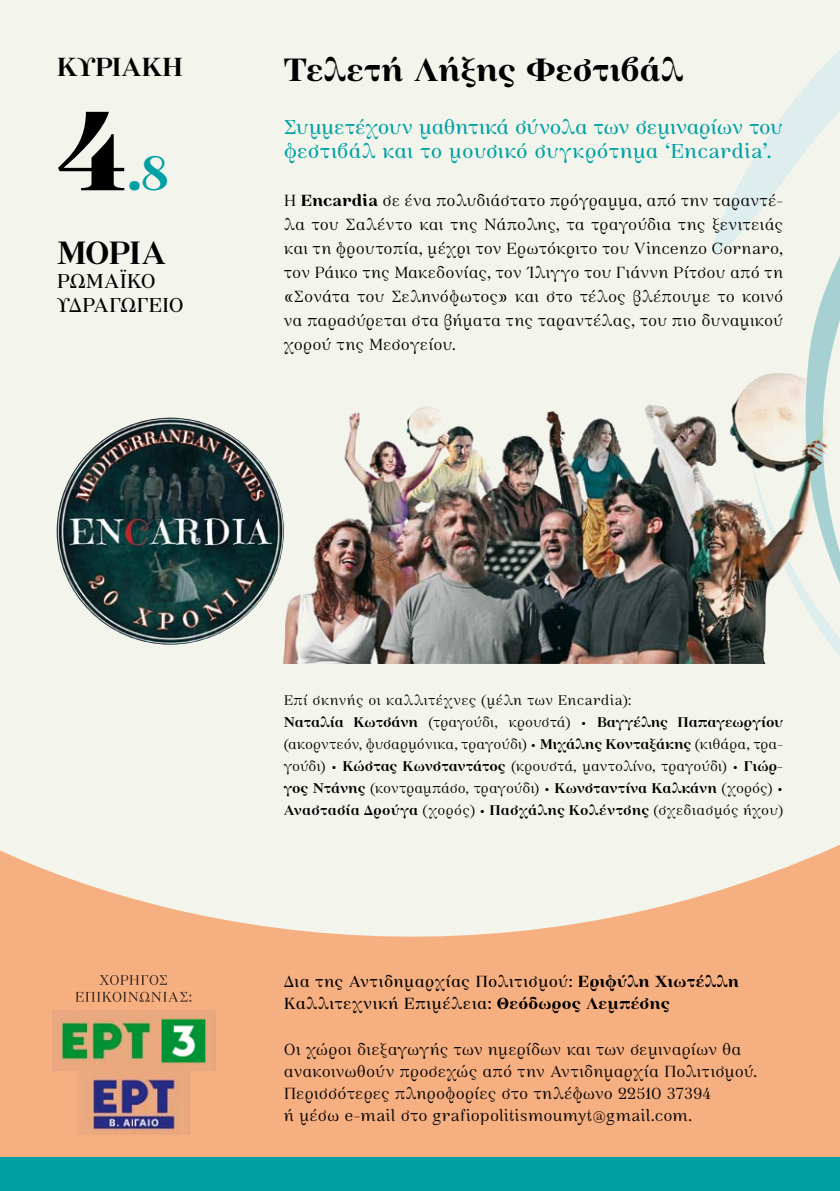
<style>
.page{position:relative;width:840px;height:1191px;background:#fff}
.page>*{position:absolute;margin:0;border:0;box-sizing:border-box;transform-origin:0 0}
.t1{font:800 112px "GFS Georgiou";color:#000}
.t2{font:800 48px "GFS Georgiou";color:#00a1a5}
.t3{font:700 32px "GFS Georgiou";letter-spacing:-.005em;color:#000}
.t4{font:600 32px "GFS Georgiou";color:#000}
.t5{font:600 26px "GFS Georgiou";color:#000}
.t6{font:20px/24px "GFS Georgiou";letter-spacing:-.005em;color:#00a1a5}
.t7{font:20px/24px "GFS Georgiou";letter-spacing:.015em;color:#000}
.t8{font:300 16px/24px "GFS Georgiou";color:#000;text-align:justify}
.t9{font:16px/22px "GFS Georgiou";letter-spacing:.02em;color:#000}
.t10{font:300 14px/22px "GFS Georgiou";letter-spacing:.005em;color:#000}
.s1{font-weight:700}
.s2{font-weight:600}
</style>
<div class="page">
<div style="left:0;top:0;width:839px;height:1191px;background:#f3f4eb"></div>
<svg style="left:0;top:845px;width:839px;height:312px;fill:#f6af81"></svg>
<div style="left:0;top:1157px;width:839px;height:34px;background:#00a1a5"></div>
<svg style="left:99px;top:975px;width:68px;height:10px"></svg>
<svg style="left:75px;top:991px;width:116px;height:10px"></svg>
<svg style="left:648px;top:96px;width:150px;height:568px"></svg>
<svg style="left:798px;top:51px;width:41px;height:312px"></svg>
<img style="left:78px;top:1071px;width:111px;height:63px">
<img style="left:53px;top:1010px;width:162px;height:60px">
<img style="left:259px;top:363px;width:580px;height:300px">
<img style="left:57px;top:418px;width:226px;height:226px;border-radius:113px">
<h3 class="t5" style="left:57px;top:47px;width:128px">κυριακη</h3>
<h1 class="t1" style="left:57px;top:65px;width:71px">4</h1>
<h2 class="t2" style="left:127px;top:136px;width:43px">.8</h2>
<h3 class="t4" style="left:57px;top:228px;width:111px">Μόρια</h3>
<p class="t7" style="left:57px;top:267px;width:17px">Ρωμ</p>
<p class="t7" style="left:57px;top:267px;width:85px;text-indent:47px">αϊκό<br>Υδραγωγεί</p>
<p class="t7" style="left:169px;top:291px;width:16px">ο</p>
<h3 class="t3" style="left:283px;top:45px;width:401px">Τελετή Λήξης Φεστιβάλ</h3>
<p class="t6" style="left:283px;top:114px;width:500px">Συμμετέχουν μαθητικά σύνολα των σεμιναρίων του φεστιβάλ και το μουσικό συγκρότημα ‘Encardia’.</p>
<p class="t8" style="left:283px;top:187px;width:500px">H <span class="s1">Encardia</span> σε ένα πολυδιάστατο πρόγραμμα, από την ταραντέ&shy;λα του Σαλέντο και της Νάπολης, τα τραγούδια της ξενιτειάς και τη φρουτοπία, μέχρι τον Ερωτόκριτο του Vincenzo Cornaro, τον Ράικο της Μακεδονίας, τον Ίλιγγο του Γιάννη Ρίτσου από τη «Σονάτα του Σεληνόφωτος» και στο τέλος βλέπουμε το κοινό να παρασύρεται στα βήματα της ταραντέλας, του πιο δυναμικού χορού της Μεσογείου.</p>
<p class="t10" style="left:283px;top:687px;width:500px">Επί σκηνής οι καλλιτέχνες (μέλη των Encardia):<br><span class="s2">Ναταλία Κωτσάνη</span> (τραγούδι, κρουστά) • <span class="s2">Bαγγέλης Παπαγεωργίου </span>(ακορντεόν, φυσαρμόνικα, τραγούδι) • <span class="s2">Μιχάλης Κονταξάκης</span> (κιθάρα, τρα&shy;γούδι) • <span class="s2">Κώστας Κωνσταντάτος</span> (κρουστά, μαντολίνο, τραγούδι) • <span class="s2">Γιώρ&shy;γος Ντάνης</span> (κοντραμπάσο, τραγούδι) • <span class="s2">Κωνσταντίνα Καλκάνη</span> (χορός) • <span class="s2">Αναστασία Δρούγα</span> (χορός) • <span class="s2">Πασχάλης Κολέντσης</span> (σχεδιασμός ήχου)</p>
<p class="t9" style="left:283px;top:969px;width:456px">Δια της Αντιδημαρχίας Πολιτισμού: <span class="s1">Εριφύλη Χιωτέλλη<br></span>Καλλιτεχνική Επιμέλεια: <span class="s1">Θεόδωρος Λεμπέσης</span></p>
<p class="t8" style="left:283px;top:1037px;width:474px;line-height:22px;text-align:left">Οι χώροι διεξαγωγής των ημερίδων και των σεμιναρίων θα ανακοινωθούν προσεχώς από την Αντιδημαρχία Πολιτισμού.<br>Περισσότερες πληροφορίες στο τηλέφωνο 22510 37394<br>ή μέσω e-mail στο grafiopolitismoumyt@gmail.com.</p>
</div>
